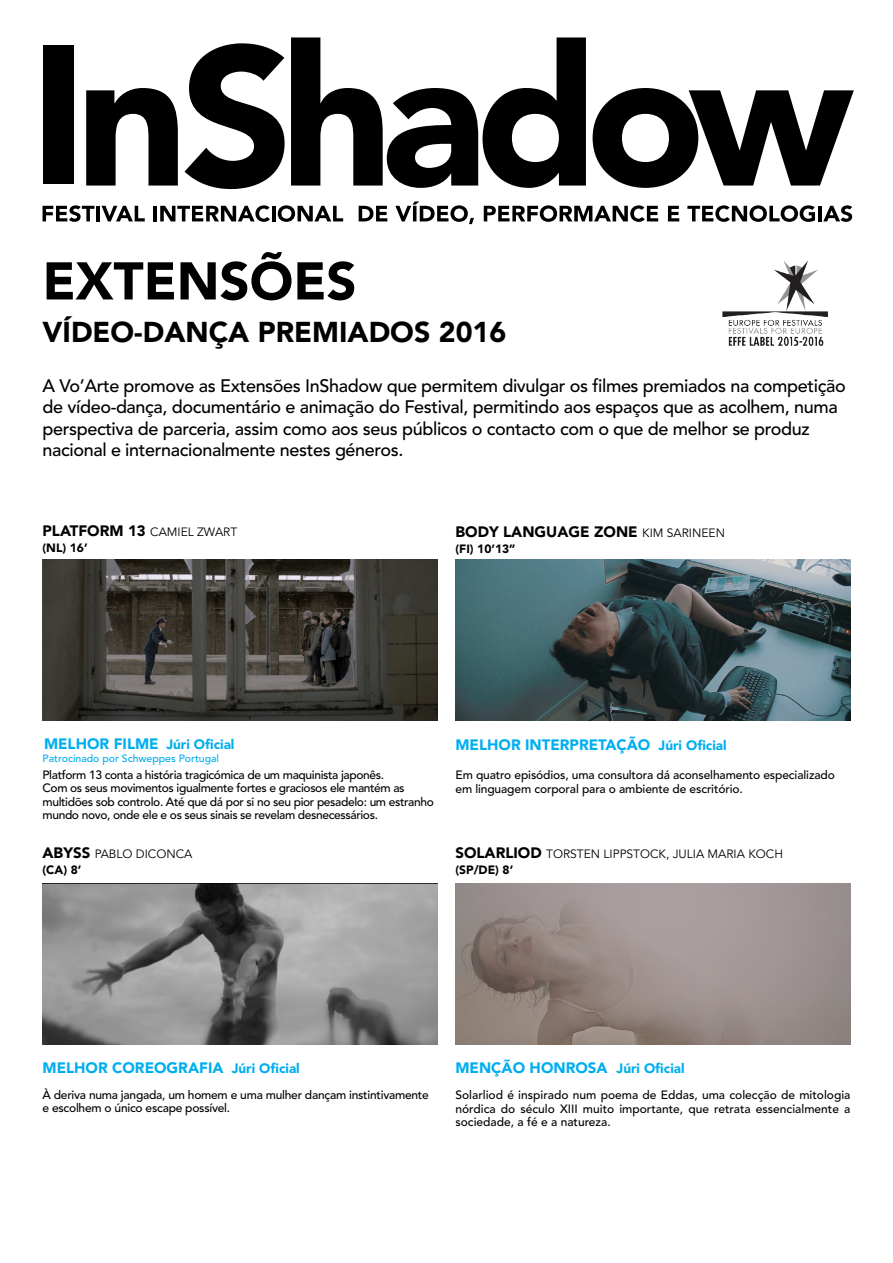
<style>
.page{position:relative;width:893px;height:1263px;background:#fff}
.page>*{position:absolute;margin:0;border:0;box-sizing:border-box;transform-origin:0 0}
.t1{font:900 52.5px "Avenir LT Std";color:#000}
.t2{font:900 28.5px "Avenir LT Std";color:#000}
.t3{font:500 18px/21.6px "Avenir LT Std";letter-spacing:-.02em;color:#000}
.t4{font:900 15px "Avenir LT Std";color:#00aeef}
.t5{font:900 15px "Avenir LT Std";color:#000}
.t6{font:900 13.5px "Avenir LT Std";color:#00aeef}
.t7{font:500 12px/13.5px "Avenir LT Std";letter-spacing:-.02em;color:#000}
.t8{font:12px "Avenir LT Std";color:#000}
.t9{font:900 12px "Avenir LT Std";color:#000}
.t10{font:500 10.5px "Avenir LT Std";color:#00aeef}
.s1{font-weight:900;font-size:15px}
.s2{font-weight:400;font-size:12px}
</style>
<div class="page">
<div style="left:44px;top:45px;width:30px;height:139px;background:#000"></div>
<svg style="left:86px;top:88px;width:92px;height:98px"></svg>
<svg style="left:185px;top:43px;width:100px;height:146px"></svg>
<svg style="left:291px;top:37px;width:295px;height:151px"></svg>
<svg style="left:593px;top:88px;width:261px;height:100px"></svg>
<svg style="left:43px;top:205px;width:52px;height:17px"></svg>
<hr style="left:96px;top:206px;width:4px;height:15px;background:#000">
<svg style="left:101px;top:206px;width:44px;height:15px"></svg>
<hr style="left:153px;top:206px;width:4px;height:15px;background:#000">
<svg style="left:160px;top:205px;width:110px;height:17px"></svg>
<hr style="left:272px;top:206px;width:3px;height:15px;background:#000">
<svg style="left:278px;top:205px;width:65px;height:17px"></svg>
<svg style="left:359px;top:206px;width:28px;height:15px"></svg>
<svg style="left:395px;top:201px;width:79px;height:23px"></svg>
<svg style="left:484px;top:205px;width:174px;height:17px"></svg>
<svg style="left:668px;top:206px;width:11px;height:15px"></svg>
<svg style="left:687px;top:205px;width:128px;height:17px"></svg>
<hr style="left:818px;top:206px;width:4px;height:15px;background:#000">
<svg style="left:823px;top:205px;width:29px;height:17px"></svg>
<img style="left:722px;top:261px;width:106px;height:85px">
<img style="left:43px;top:559px;width:394px;height:161px">
<img style="left:43px;top:883px;width:394px;height:161px">
<img style="left:455px;top:559px;width:395px;height:161px">
<img style="left:455px;top:883px;width:395px;height:161px">
<h1 class="t1" style="left:43px;top:249px;width:316px">EXTENSÕES</h1>
<h2 class="t2" style="left:43px;top:315px;width:465px">VÍDEO-DANÇA PREMIADOS 2016</h2>
<p class="t3" style="left:43px;top:375px;width:805px">A Vo’Arte promove as Extensões InShadow que permitem divulgar os filmes premiados na competição de vídeo-dança, documentário e animação do Festival, permitindo aos espaços que as acolhem, numa perspectiva de parceria, assim como aos seus públicos o contacto com o que de melhor se produz nacional e internacionalmente nestes géneros.</p>
<p class="t5" style="left:43px;top:521px;width:11px">platform</p>
<p class="t8" style="left:128px;top:525px;width:111px"><span class="s1">13</span> CAMIEL ZWART</p>
<p class="t5" style="left:455px;top:522px;width:271px">BODY LANGUAGE ZONE <span class="s2">KIM SARI NEE N</span></p>
<p class="t9" style="left:43px;top:540px;width:47px">(NL) 16’</p>
<p class="t9" style="left:455px;top:541px;width:61px">(FI) 10’13’’</p>
<p class="t4" style="left:44px;top:735px;width:116px">MELHOR FILME</p>
<p class="t6" style="left:166px;top:736px;width:70px">Júri Oficial</p>
<p class="t10" style="left:43px;top:752px;width:178px">Patrocinado por Schweppes Portugal</p>
<p class="t4" style="left:455px;top:735px;width:196px">MELHOR INTERPRETAÇÃO</p>
<p class="t6" style="left:659px;top:737px;width:70px">Júri Oficial</p>
<p class="t7" style="left:43px;top:768px;width:393px">Platform 13 conta a história tragicómica de um maquinista japonês.<br>Com os seus movimentos igualmente fortes e graciosos ele mantém as multidões sob controlo. Até que dá por si no seu pior pesadelo: um estranho mundo novo, onde ele e os seus sinais se revelam desnecessários.</p>
<p class="t7" style="left:455px;top:769px;width:381px">Em quatro episódios, uma consultora dá aconselhamento especializado em linguagem corporal para o ambiente de escritório.</p>
<p class="t8" style="left:43px;top:847px;width:151px"><span class="s1">ABYSS</span> PABLO DI CONCA</p>
<p class="t5" style="left:455px;top:844px;width:11px">solarliod</p>
<p class="t8" style="left:546px;top:847px;width:104px">TO RSTEN LIPPSTOCK</p>
<p class="t8" style="left:666px;top:847px;width:118px">, JULIA MARIA KOCH</p>
<p class="t9" style="left:43px;top:863px;width:40px">(CA) 8’</p>
<p class="t9" style="left:455px;top:863px;width:59px">(SP/DE) 8’</p>
<p class="t4" style="left:43px;top:1059px;width:183px">MELHOR COREOGRAFIA</p>
<p class="t6" style="left:232px;top:1060px;width:70px">Júri Oficial</p>
<p class="t4" style="left:455px;top:1059px;width:154px">MENÇÃO HONROSA</p>
<p class="t6" style="left:617px;top:1060px;width:70px">Júri Oficial</p>
<p class="t7" style="left:43px;top:1088px;width:388px">À deriva numa jangada, um homem e uma mulher dançam instintivamente e escolhem o único escape possível.</p>
<p class="t7" style="left:455px;top:1089px;width:396px;text-align:justify">Solarliod é inspirado num poema de Eddas, uma colecção de mitologia nórdica do século XIII muito importante, que retrata essencialmente a sociedade, a fé e a natureza.</p>
</div>
